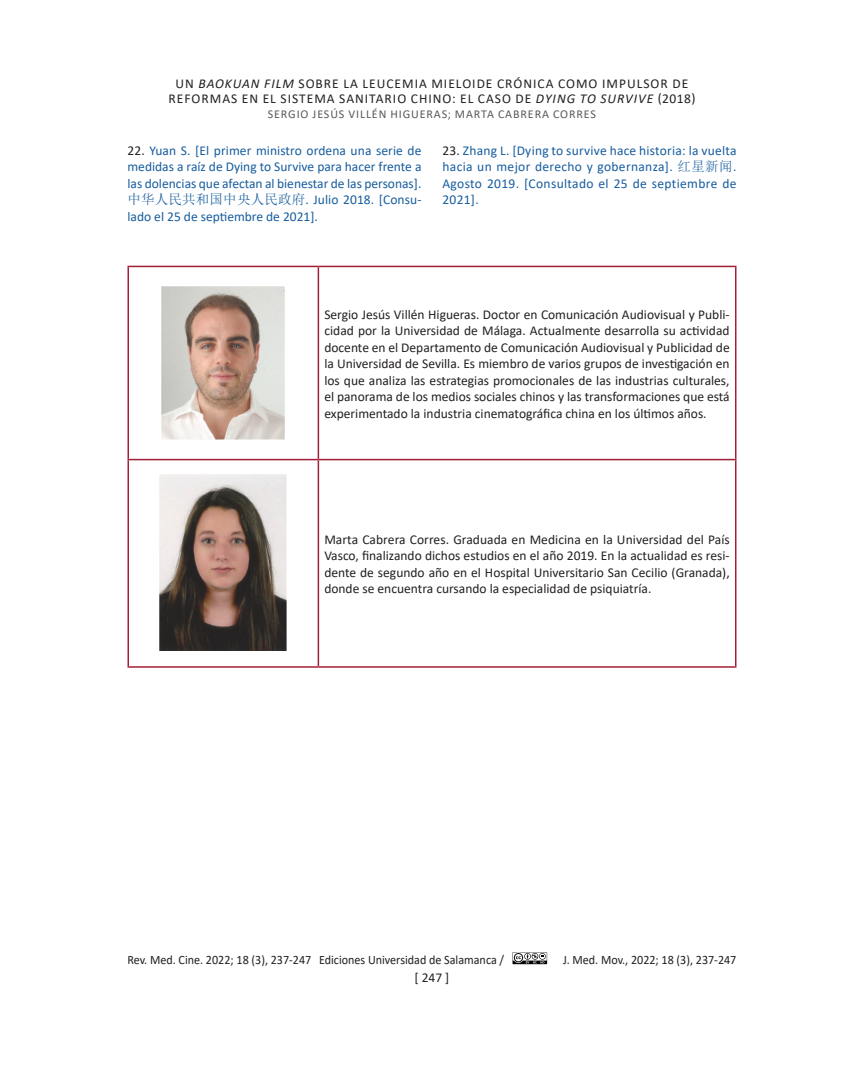
<style>
.page{position:relative;width:864px;height:1080px;background:#fff}
.page>*{position:absolute;margin:0;border:0;box-sizing:border-box;transform-origin:0 0}
.references{font:13.5px/16.5px "Calibri";color:#231f20;text-align:justify}
.references-2{font:13.5px/16.5px "Calibri";letter-spacing:.005em;color:#175d9e;text-align:justify}
.references-3{font:13.5px/15px "Calibri";letter-spacing:.075em;color:#231f20;text-align:center}
.t1{font:12.75px "Calibri";color:#231f20;scale:.95 1}
.t2{font:12px "Calibri";letter-spacing:.075em;color:#57585a}
.s1{font-style:italic}
.s2{color:#231f20}
.s3{font-family:"Sim Sun"}
</style>
<div class="page">
<svg style="left:513px;top:952px;width:34px;height:12px"></svg>
<hr style="left:128px;top:266px;width:190px;height:1px;background:#a31f35">
<hr style="left:128px;top:267px;width:1px;height:192px;background:#a31f35">
<hr style="left:318px;top:266px;width:418px;height:1px;background:#a31f35">
<hr style="left:318px;top:267px;width:1px;height:192px;background:#a31f35">
<hr style="left:735px;top:267px;width:1px;height:192px;background:#a31f35">
<hr style="left:128px;top:459px;width:190px;height:1px;background:#a31f35">
<hr style="left:128px;top:460px;width:1px;height:206px;background:#a31f35">
<hr style="left:318px;top:459px;width:418px;height:1px;background:#a31f35">
<hr style="left:318px;top:460px;width:1px;height:206px;background:#a31f35">
<hr style="left:735px;top:460px;width:1px;height:206px;background:#a31f35">
<hr style="left:128px;top:666px;width:190px;height:2px;background:#a31f35">
<hr style="left:318px;top:666px;width:418px;height:2px;background:#a31f35">
<img style="left:162px;top:286px;width:123px;height:153px">
<img style="left:160px;top:475px;width:127px;height:176px">
<p class="references-3" style="left:169px;top:76px;width:529px">UN <span class="s1">BAOKUAN FILM</span> SOBRE LA LEUCEMIA MIELOIDE CRÓNICA COMO IMPULSOR DE<br>REFORMAS EN EL SISTEMA SANITARIO CHINO: EL CASO DE <span class="s1">DYING TO SURVIVE</span> (2018)</p>
<p class="t2" style="left:268px;top:106px;width:330px">SERGIO JESÚS VILLÉN HIGUERAS; MARTA CABRERA CORRES</p>
<p class="references-2" style="left:128px;top:142px;width:296px"><span class="s2">22.</span> Yuan S. [El primer ministro ordena una serie de medidas a raíz de Dying to Survive para hacer frente a las dolencias que afectan al bienestar de las personas].<span class="s3">中华人民共和国中央人民政府</span>. Julio 2018. [Consu&shy;lado el 25 de septiembre de 2021].</p>
<p class="references-2" style="left:442px;top:142px;width:296px"><span class="s2">23.</span> Zhang L. [Dying to survive hace historia: la vuelta hacia un mejor derecho y gobernanza]. <span class="s3">红星新闻</span>.<br>Agosto 2019. [Consultado el 25 de septiembre de 2021].</p>
<p class="references" style="left:324px;top:306px;width:407px">Sergio Jesús Villén Higueras. Doctor en Comunicación Audiovisual y Publi&shy;cidad por la Universidad de Málaga. Actualmente desarrolla su actividad docente en el Departamento de Comunicación Audiovisual y Publicidad de la Universidad de Sevilla. Es miembro de varios grupos de investigación en los que analiza las estrategias promocionales de las industrias culturales, el panorama de los medios sociales chinos y las transformaciones que está experimentado la industria cinematográfica china en los últimos años.</p>
<p class="references" style="left:324px;top:531px;width:407px">Marta Cabrera Corres. Graduada en Medicina en la Universidad del País Vasco, finalizando dichos estudios en el año 2019. En la actualidad es resi&shy;dente de segundo año en el Hospital Universitario San Cecilio (Granada), donde se encuentra cursando la especialidad de psiquiatría.</p>
<p class="t1" style="left:127px;top:951px;width:398px">Rev. Med. Cine. 2022; 18 (3), 237-247 Ediciones Universidad de Salamanca /</p>
<p class="t1" style="left:563px;top:951px;width:184px">J. Med. Mov., 2022; 18 (3), 237-247</p>
<p class="references" style="left:414px;top:969px;width:36px">[ 247 ]</p>
</div>
